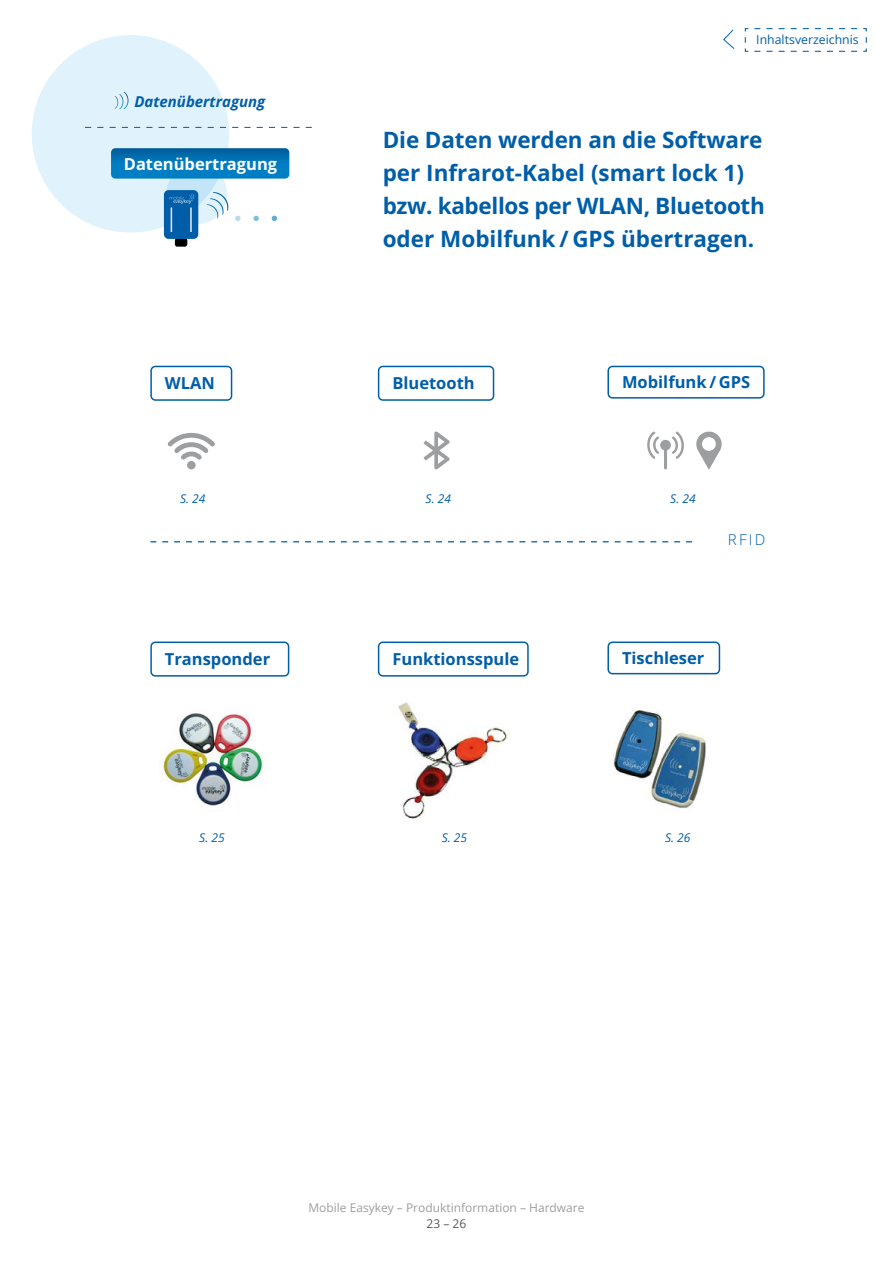
<style>
.page{position:relative;width:893px;height:1263px;background:#fff}
.page>*{position:absolute;margin:0;border:0;box-sizing:border-box;transform-origin:0 0}
.t1{font:700 22.5px/33px "Open Sans";letter-spacing:-.005em;color:#005ea8}
.t2{font:700 16.5px "Open Sans";color:#005ea8}
.t3{font:700 16.5px "Open Sans";color:#fff}
.t4{font:italic 700 15px "Open Sans";color:#005ea8}
.t5{font:300 15px "Open Sans";color:#005ea8}
.t6{font:12.3px "Open Sans";color:#005ea8}
.t7{font:12px "Open Sans";color:#9c9e9f}
.t8{font:italic 12px "Open Sans";color:#005ea8}
.t9{font:12px "Open Sans";color:#58585a}
</style>
<div class="page">
<svg style="left:723px;top:29px;width:12px;height:20px"></svg>
<svg style="left:744px;top:28px;width:123px;height:24px"></svg>
<svg style="left:150px;top:541px;width:542px;height:1px"></svg>
<div style="left:32px;top:35px;width:197px;height:198px;background:#e0f2fb;border-radius:50%"></div>
<svg style="left:85px;top:127px;width:227px;height:1px"></svg>
<svg style="left:115px;top:92px;width:13px;height:17px"></svg>
<div style="left:150px;top:366px;width:82px;height:35px;border:2px solid #005ea8;border-radius:4px"></div>
<svg style="left:168px;top:433px;width:47px;height:27px"></svg>
<div style="left:187px;top:461px;width:9px;height:8px;background:#9c9e9f;border-radius:50%"></div>
<div style="left:378px;top:366px;width:116px;height:35px;border:2px solid #005ea8;border-radius:4px"></div>
<svg style="left:423px;top:431px;width:27px;height:39px"></svg>
<div style="left:607px;top:366px;width:158px;height:33px;border:2px solid #005ea8;border-radius:4px"></div>
<svg style="left:696px;top:431px;width:26px;height:38px"></svg>
<svg style="left:647px;top:431px;width:37px;height:38px"></svg>
<div style="left:150px;top:641px;width:139px;height:36px;border:2px solid #005ea8;border-radius:4px"></div>
<img style="left:160px;top:713px;width:106px;height:93px">
<div style="left:378px;top:641px;width:151px;height:36px;border:2px solid #005ea8;border-radius:4px"></div>
<img style="left:398px;top:702px;width:110px;height:117px">
<div style="left:607px;top:641px;width:113px;height:33px;border:2px solid #005ea8;border-radius:4px"></div>
<img style="left:607px;top:710px;width:100px;height:99px">
<svg style="left:166px;top:163px;width:61px;height:61px"></svg>
<svg style="left:235px;top:216px;width:6px;height:5px"></svg>
<svg style="left:253px;top:216px;width:6px;height:5px"></svg>
<svg style="left:272px;top:216px;width:5px;height:5px"></svg>
<div style="left:175px;top:238px;width:12px;height:9px;background:#000;border-radius:2px"></div>
<div style="left:164px;top:190px;width:34px;height:49px;background:#005ea8;border-radius:5px"></div>
<svg style="left:170px;top:194px;width:24px;height:38px"></svg>
<svg style="left:207px;top:192px;width:21px;height:26px"></svg>
<svg style="left:111px;top:148px;width:178px;height:31px;background:#0577ba"></svg>
<p class="t4" style="left:134px;top:91px;width:133px">Datenübertragung</p>
<p class="t3" style="left:124px;top:152px;width:155px">Datenübertragung</p>
<p class="t6" style="left:756px;top:31px;width:104px">Inhaltsverzeichnis</p>
<p class="t1" style="left:383px;top:122px;width:384px">Die Daten werden an die Software per Infrarot-Kabel (smart lock 1) bzw. kabellos per WLAN, Bluetooth oder Mobilfunk / GPS übertragen.</p>
<p class="t2" style="left:165px;top:372px;width:52px">WLAN</p>
<p class="t2" style="left:392px;top:372px;width:84px">Bluetooth</p>
<p class="t2" style="left:622px;top:371px;width:130px">Mobilfunk / GPS</p>
<p class="t8" style="left:180px;top:490px;width:27px">S. 24</p>
<p class="t8" style="left:426px;top:490px;width:27px">S. 24</p>
<p class="t8" style="left:670px;top:490px;width:27px">S. 24</p>
<p class="t5" style="left:728px;top:529px;width:39px">RFID</p>
<p class="t2" style="left:165px;top:648px;width:107px">Transponder</p>
<p class="t2" style="left:392px;top:648px;width:128px">Funktionsspule</p>
<p class="t2" style="left:622px;top:646px;width:84px">Tischleser</p>
<p class="t8" style="left:199px;top:829px;width:27px">S. 25</p>
<p class="t8" style="left:442px;top:829px;width:27px">S. 25</p>
<p class="t8" style="left:665px;top:829px;width:27px">S. 26</p>
<p class="t7" style="left:308px;top:1199px;width:278px">Mobile Easykey – Produktinformation – Hardware</p>
<p class="t9" style="left:427px;top:1215px;width:41px">23 – 26</p>
</div>
